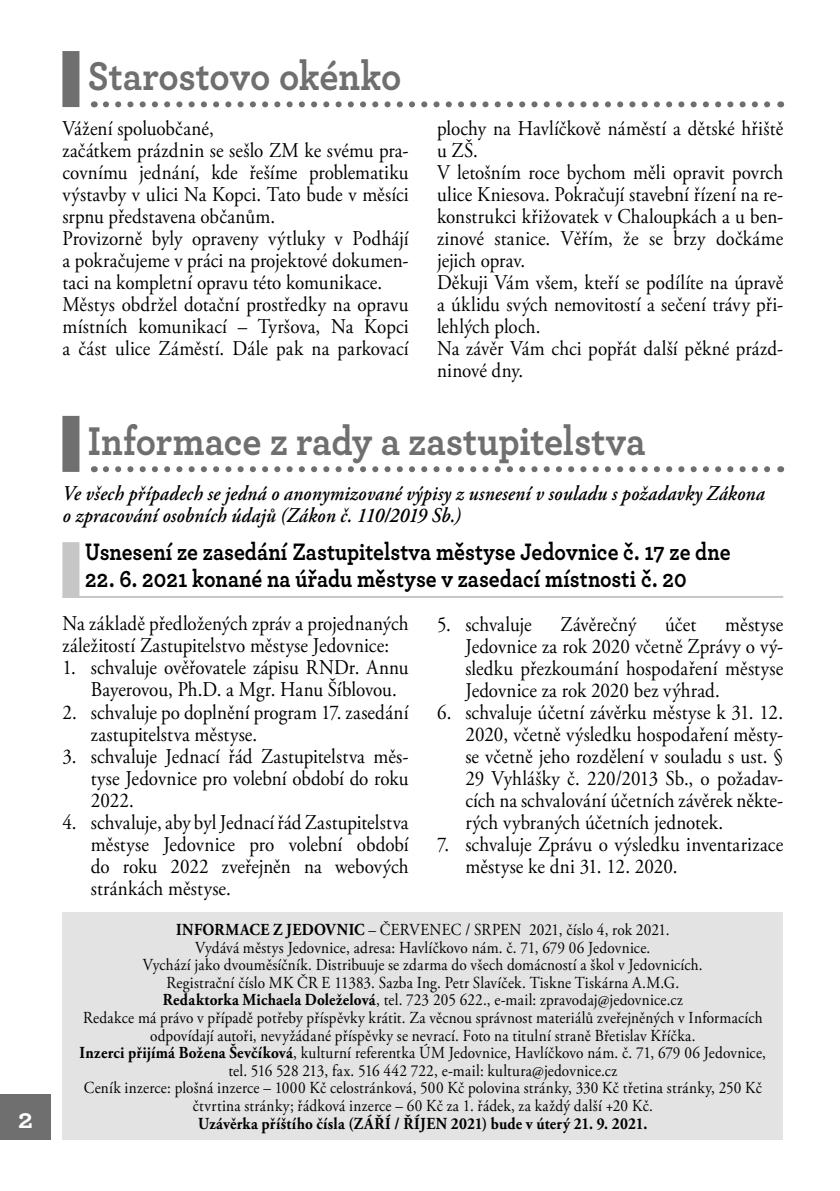
<style>
.page{position:relative;width:840px;height:1191px;background:#fff}
.page>*{position:absolute;margin:0;border:0;box-sizing:border-box;transform-origin:0 0}
.t1{font:700 42px "Archer";letter-spacing:-.005em;color:#706f6f;scale:.9 1}
.t2{font:700 28px "Archer";color:#fff}
.t3{font:700 25px "Archer";letter-spacing:.005em;color:#000;scale:.87 1}
.t4{font:21px/22px "Adobe Garamond Pro";letter-spacing:.005em;color:#000;scale:.9 1}
.t5{font:italic 600 21px/22px "Adobe Garamond Pro";letter-spacing:.01em;color:#000;scale:.9 1}
.t6{font:16.8px/17.6px "Adobe Garamond Pro";letter-spacing:.015em;color:#000;text-align:center;scale:.9 1}
.t7{font:700 16.8px "Adobe Garamond Pro";letter-spacing:.02em;color:#000;scale:.9 1}
.s1{font-weight:700}
</style>
<div class="page">
<div style="left:0;top:1094px;width:51px;height:46px;background:#706f6f"></div>
<div style="left:62px;top:912px;width:720px;height:228px;background:#e3e3e3"></div>
<div style="left:62px;top:51px;width:17px;height:56px;background:#706f6f"></div>
<svg style="left:106px;top:101px;width:665px;height:6px"></svg>
<div style="left:62px;top:416px;width:17px;height:56px;background:#706f6f"></div>
<svg style="left:106px;top:466px;width:665px;height:6px"></svg>
<div style="left:62px;top:542px;width:17px;height:54px;background:#c6c6c6"></div>
<hr style="left:62px;top:596px;width:720px;height:2px;background:#c6c6c6">
<h2 class="t2" style="left:18px;top:1097px;width:16px">2</h2>
<h1 class="t1" style="left:88px;top:43px;width:349px">Starostovo okénko</h1>
<p class="t4" style="left:62px;top:118px;width:386px">Vážení spoluobčané,<br>začátkem prázdnin se sešlo ZM ke svému pra&shy;covnímu jednání, kde řešíme problematiku výstavby v ulici Na Kopci. Tato bude v měsíci srpnu představena občanům.<br>Provizorně byly opraveny výtluky v Podhájí a pokračujeme v práci na projektové dokumen&shy;taci na kompletní opravu této komunikace.<br>Městys obdržel dotační prostředky na opravu místních komunikací – Tyršova, Na Kopci a část ulice Záměstí. Dále pak na parkovací</p>
<p class="t4" style="left:437px;top:118px;width:386px">plochy na Havlíčkově náměstí a dětské hřiště u ZŠ.<br>V letošním roce bychom měli opravit povrch ulice Kniesova. Pokračují stavební řízení na re&shy;konstrukci křižovatek v Chaloupkách a u ben&shy;zinové stanice. Věřím, že se brzy dočkáme jejich oprav.<br>Děkuji Vám všem, kteří se podílíte na úpravě a úklidu svých nemovitostí a sečení trávy při&shy;lehlých ploch.<br>Na závěr Vám chci popřát další pěkné prázd&shy;ninové dny.</p>
<h1 class="t1" style="left:88px;top:408px;width:620px">Informace z rady a zastupitelstva</h1>
<p class="t5" style="left:62px;top:483px;width:781px">Ve všech případech se jedná o anonymizované výpisy z usnesení v souladu s požadavky Zákona o zpracování osobních údajů (Zákon č. 110/2019 Sb.)</p>
<p class="t3" style="left:85px;top:532px;width:743px">Usnesení ze zasedání Zastupitelstva městyse Jedovnice č. 17 ze dne</p>
<p class="t3" style="left:85px;top:558px;width:692px">22. 6. 2021 konané na úřadu městyse v zasedací místnosti č. 20</p>
<p class="t4" style="left:62px;top:613px;width:386px">Na základě předložených zpráv a projednaných záležitostí Zastupitelstvo městyse Jedovnice:</p>
<p class="t4" style="left:91px;top:657px;width:354px;text-indent:-28px">1. schvaluje ověřovatele zápisu RNDr. Annu<br>Bayerovou, Ph.D. a Mgr. Hanu Šíblovou.</p>
<p class="t4" style="left:91px;top:701px;width:354px;text-indent:-28px">2. schvaluje po doplnění program 17. zasedání zastupitelstva městyse.</p>
<p class="t4" style="left:91px;top:745px;width:354px;text-align:justify;text-indent:-28px">3. schvaluje Jednací řád Zastupitelstva měs&shy;tyse Jedovnice pro volební období do roku 2022.</p>
<p class="t4" style="left:91px;top:811px;width:354px;text-align:justify;text-indent:-28px">4. schvaluje, aby byl Jednací řád Zastupitelstva městyse Jedovnice pro volební období do roku 2022 zveřejněn na webových stránkách městyse.</p>
<p class="t4" style="left:437px;top:613px;width:107px">5. schvaluje</p>
<p class="t4" style="left:560px;top:613px;width:86px">Závěrečný</p>
<p class="t4" style="left:664px;top:613px;width:36px">účet</p>
<p class="t4" style="left:465px;top:613px;width:354px;text-align:justify;text-indent:260px">městyse Jedovnice za rok 2020 včetně Zprávy o vý&shy;sledku přezkoumání hospodaření městyse Jedovnice za rok 2020 bez výhrad.</p>
<p class="t4" style="left:465px;top:701px;width:354px;text-align:justify;text-indent:-28px">6. schvaluje účetní závěrku městyse k 31. 12.<br>2020, včetně výsledku hospodaření městy&shy;se včetně jeho rozdělení v souladu s ust. § 29 Vyhlášky č. 220/2013 Sb., o požadav&shy;cích na schvalování účetních závěrek někte&shy;rých vybraných účetních jednotek.</p>
<p class="t4" style="left:465px;top:833px;width:354px;text-indent:-28px">7. schvaluje Zprávu o výsledku inventarizace městyse ke dni 31. 12. 2020.</p>
<p class="t6" style="left:79px;top:921px;width:763px"><span class="s1">INFORMACE Z JEDOVNIC</span> – ČERVENEC / SRPEN 2021, číslo 4, rok 2021.<br>Vydává městys Jedovnice, adresa: Havlíčkovo nám. č. 71, 679 06 Jedovnice.<br>Vychází jako dvouměsíčník. Distribuuje se zdarma do všech domácností a škol v Jedovnicích.<br>Registrační číslo MK ČR E 11383. Sazba Ing. Petr Slavíček. Tiskne Tiskárna A.M.G.<br><span class="s1">Redaktorka Michaela Doleželová</span>, tel. 723 205 622., e-mail: zpravodaj@jedovnice.cz<br>Redakce má právo v případě potřeby příspěvky krátit. Za věcnou správnost materiálů zveřejněných v Informacích odpovídají autoři, nevyžádané příspěvky se nevrací. Foto na titulní straně Břetislav Kříčka.<br><span class="s1">Inzerci přijímá Božena Ševčíková</span>, kulturní referentka ÚM Jedovnice, Havlíčkovo nám. č. 71, 679 06 Jedovnice, tel. 516 528 213, fax. 516 442 722, e-mail: kultura@jedovnice.cz<br>Ceník inzerce: plošná inzerce – 1000 Kč celostránková, 500 Kč polovina stránky, 330 Kč třetina stránky, 250 Kč čtvrtina stránky; řádková inzerce – 60 Kč za 1. řádek, za každý další +20 Kč.</p>
<p class="t7" style="left:198px;top:1113px;width:500px">Uzávěrka příštího čísla (ZÁŘÍ / ŘÍJEN 2021) bude v úterý 21. 9. 2021.</p>
</div>
